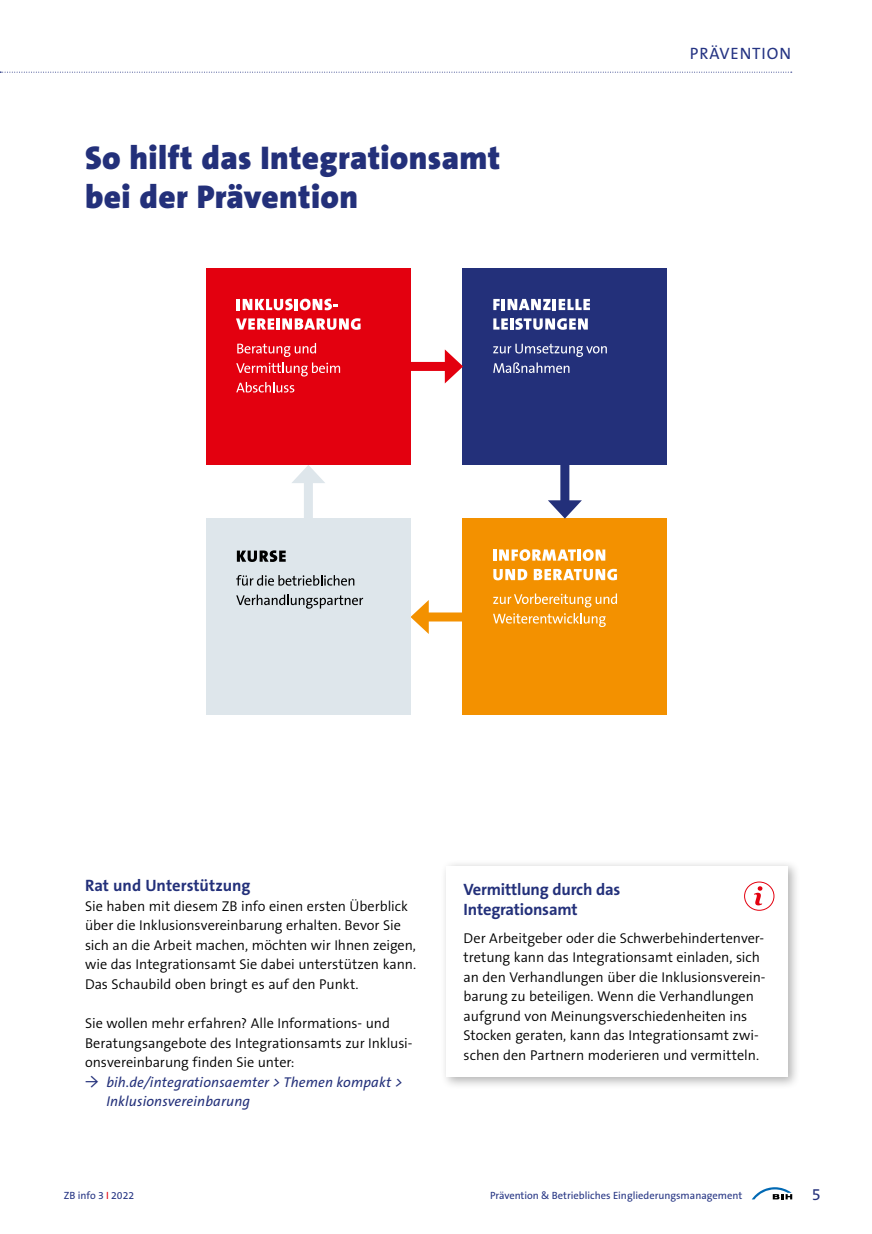
<style>
.page{position:relative;width:872px;height:1234px;background:#fff}
.page>*{position:absolute;margin:0;border:0;box-sizing:border-box;transform-origin:0 0}
.HL_Black_blau_22pt_H{font:900 33px/39px "The Sans B W9";letter-spacing:.01em;color:#23307a}
.Infoblock_H3{font:700 16.5px/19.5px "The Sans B W7";letter-spacing:-.01em;color:#23307a}
.Fließtext_H3{font:700 16.5px "The Sans B W7";color:#23307a}
.t1{font:16.5px "The Sans B W5 Plain";letter-spacing:.055em;color:#253483}
.t2{font:16.5px "The Sans B W5 Plain";color:#23307a}
.P_Fließtext_semi_lig{font:300 14.25px/19.5px "The Sans B W4";letter-spacing:-.005em;color:#000}
.Weblink{font:italic 14.25px/19.5px "The Sans B W5 Plain";letter-spacing:.01em;color:#23307a}
.t3{font:10.5px "The Sans B W5 Plain";color:#253483}
.s1{font-family:"Minion Pro";font-style:normal;font-size:21px}
.s2{color:#e3000f}
</style>
<div class="page">
<div style="left:304px;top:476px;width:9px;height:94px;background:#dee6eb"></div>
<svg style="left:291px;top:464px;width:34px;height:19px"></svg>
<div style="left:421px;top:612px;width:95px;height:9px;background:#f39100"></div>
<svg style="left:410px;top:600px;width:19px;height:34px"></svg>
<div style="left:463px;top:268px;width:204px;height:196px;background:#23307a"></div>
<svg style="left:493px;top:299px;width:97px;height:11px"></svg>
<svg style="left:493px;top:318px;width:95px;height:12px"></svg>
<svg style="left:493px;top:343px;width:114px;height:30px"></svg>
<div style="left:206px;top:518px;width:204px;height:197px;background:#dee6eb"></div>
<svg style="left:237px;top:550px;width:49px;height:12px"></svg>
<svg style="left:236px;top:575px;width:118px;height:10px"></svg>
<svg style="left:236px;top:594px;width:127px;height:14px"></svg>
<div style="left:463px;top:518px;width:204px;height:197px;background:#f39100"></div>
<svg style="left:493px;top:549px;width:83px;height:11px"></svg>
<hr style="left:577px;top:549px;width:4px;height:11px;background:#fff">
<svg style="left:583px;top:549px;width:22px;height:11px"></svg>
<svg style="left:493px;top:569px;width:34px;height:11px"></svg>
<svg style="left:534px;top:568px;width:83px;height:12px"></svg>
<svg style="left:493px;top:593px;width:124px;height:14px"></svg>
<svg style="left:493px;top:613px;width:112px;height:14px"></svg>
<div style="left:358px;top:362px;width:94px;height:9px;background:#e3000f"></div>
<svg style="left:445px;top:349px;width:18px;height:34px"></svg>
<div style="left:560px;top:413px;width:9px;height:94px;background:#23307a"></div>
<svg style="left:548px;top:500px;width:34px;height:18px"></svg>
<div style="left:206px;top:268px;width:204px;height:196px;background:#e3000f"></div>
<svg style="left:237px;top:298px;width:101px;height:12px"></svg>
<svg style="left:236px;top:318px;width:124px;height:12px"></svg>
<svg style="left:236px;top:343px;width:104px;height:33px"></svg>
<svg style="left:236px;top:382px;width:58px;height:10px"></svg>
<div style="left:440px;top:859px;width:360px;height:230px;background:#000;opacity:.3"></div>
<div style="left:446px;top:865px;width:342px;height:211px;background:#fff"></div>
<svg style="left:0;top:72px;width:791px;height:1px"></svg>
<div style="left:744px;top:881px;width:30px;height:29px;border:1px solid #e3000f;border-radius:50%"></div>
<svg style="left:754px;top:886px;width:8px;height:19px"></svg>
<svg style="left:752px;top:1187px;width:40px;height:12px"></svg>
<h2 class="HL_Black_blau_22pt_H" style="left:85px;top:139px;width:417px">So hilft das Integrationsamt bei der Prävention</h2>
<p class="t1" style="left:690px;top:43px;width:103px">PRÄVENTION</p>
<h3 class="Fließtext_H3" style="left:85px;top:875px;width:167px">Rat und Unterstützung</h3>
<p class="P_Fließtext_semi_lig" style="left:85px;top:896px;width:333px">Sie haben mit diesem ZB info einen ersten Überblick über die Inklusionsvereinbarung erhalten. Bevor Sie sich an die Arbeit machen, möchten wir Ihnen zeigen, wie das Integrationsamt Sie dabei unterstützen kann.<br>Das Schaubild oben bringt es auf den Punkt.</p>
<p class="P_Fließtext_semi_lig" style="left:85px;top:1013px;width:329px">Sie wollen mehr erfahren? Alle Informations- und<br>Beratungsangebote des Integrationsamts zur Inklusi&shy;onsvereinbarung finden Sie unter:</p>
<p class="Weblink" style="left:106px;top:1072px;width:298px;text-indent:-21px"><span class="s1">→</span> bih.de/integrationsaemter &gt; Themen kompakt &gt;<br>Inklusionsvereinbarung</p>
<h3 class="Infoblock_H3" style="left:463px;top:879px;width:158px">Vermittlung durch das<br>Integrationsamt</h3>
<p class="P_Fließtext_semi_lig" style="left:463px;top:928px;width:303px">Der Arbeitgeber oder die Schwerbehindertenver&shy;tretung kann das Integrationsamt einladen, sich an den Verhandlungen über die Inklusionsverein&shy;barung zu beteiligen. Wenn die Verhandlungen aufgrund von Meinungsverschiedenheiten ins Stocken geraten, kann das Integrationsamt zwi&shy;schen den Partnern moderieren und vermitteln.</p>
<p class="t3" style="left:64px;top:1188px;width:72px">ZB info 3 <span class="s2">I</span> 2022</p>
<p class="t3" style="left:490px;top:1188px;width:254px">Prävention &amp; Betriebliches Eingliederungsmanagement</p>
<p class="t2" style="left:812px;top:1182px;width:11px">5</p>
</div>
